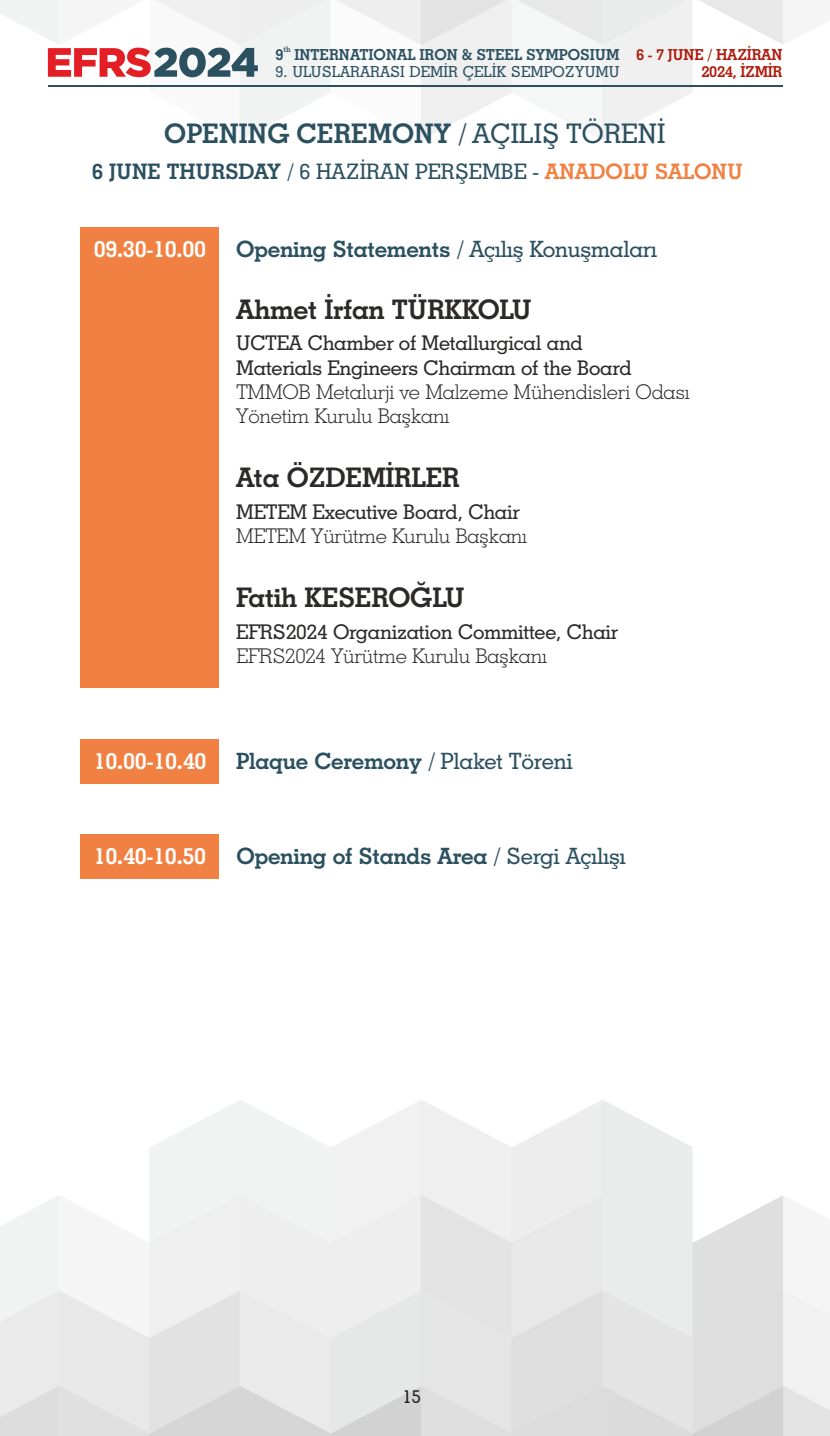
<style>
.page{position:relative;width:830px;height:1436px;background:#fff}
.page>*{position:absolute;margin:0;border:0;box-sizing:border-box;transform-origin:0 0}
.t1{font:700 27px "Geometric Slab 703 BT";letter-spacing:-.015em;color:#2b2a29}
.t2{font:700 27px "Geometric Slab 703 BT";color:#2b5060}
.t3{font:700 22.5px "Geometric Slab 703 BT";letter-spacing:-.015em;color:#2b5060}
.t4{font:500 22.5px "Geometric Slab 703 BT";letter-spacing:-.015em;color:#2b5060}
.t5{font:700 22.5px "Geometric Slab 703 BT";letter-spacing:-.015em;color:#fefefe}
.t6{font:500 21.38px "Geometric Slab 703 BT";color:#2b5060}
.t7{font:500 20.25px/24.3px "Geometric Slab 703 BT";letter-spacing:-.015em;color:#2b2a29}
.t8{font:500 18px "Geometric Slab 703 BT";color:#231f20}
.t9{font:500 15.3px "Geometric Slab 703 BT";color:#2b5060}
.t10{font:700 15.3px "Geometric Slab 703 BT";color:#2b5060}
.t11{font:700 15.3px/17.3px "Geometric Slab 703 BT";letter-spacing:-.02em;color:#af1b0d;text-align:right}
.t12{font:700 7.65px "Geometric Slab 703 BT";color:#2b5060}
.s1{font-weight:500}
.s2{font-weight:700}
.s3{font-weight:700;color:#f08143}
.s4{font-weight:300}
</style>
<div class="page">
<svg style="left:0;top:1099px;width:829px;height:336px"></svg>
<svg style="left:0;top:0;width:784px;height:331px"></svg>
<div style="left:80px;top:227px;width:138px;height:461px;background:#f08143"></div>
<div style="left:80px;top:739px;width:138px;height:44px;background:#f08143"></div>
<div style="left:80px;top:834px;width:138px;height:45px;background:#f08143"></div>
<p class="t11" style="left:635px;top:46px;width:148px">6 - 7 JUNE / HAZİRAN<br>2024, İZMİR</p>
<p class="t2" style="left:164px;top:117px;width:502px">OPENING CEREMONY <span class="s1">/ AÇILIŞ TÖRENİ</span></p>
<p class="t6" style="left:92px;top:158px;width:652px"><span class="s2">6 JUNE THURSDAY</span> / 6 HAZİRAN PERŞEMBE - <span class="s3">ANADOLU SALONU</span></p>
<p class="t12" style="left:283px;top:45px;width:9px">th</p>
<p class="t10" style="left:275px;top:45px;width:345px">9 INTERNATIONAL IRON &amp; STEEL SYMPOSIUM</p>
<p class="t9" style="left:275px;top:62px;width:345px">9. ULUSLARARASI DEMİR ÇELİK SEMPOZYUMU</p>
<p class="t5" style="left:94px;top:235px;width:114px">09.30-10.00</p>
<p class="t4" style="left:236px;top:235px;width:422px"><span class="s2">Opening Statements</span> / Açılış Konuşmaları</p>
<p class="t1" style="left:236px;top:292px;width:297px">Ahmet İrfan TÜRKKOLU</p>
<p class="t7" style="left:236px;top:331px;width:455px">UCTEA Chamber of Metallurgical and<br>Materials Engineers Chairman of the Board <span class="s4">TMMOB Metalurji ve Malzeme Mühendisleri Odası Yönetim Kurulu Başkanı</span></p>
<p class="t1" style="left:236px;top:461px;width:225px">Ata ÖZDEMİRLER</p>
<p class="t7" style="left:236px;top:499px;width:292px">METEM Executive Board, Chair<br><span class="s4">METEM Yürütme Kurulu Başkanı</span></p>
<p class="t1" style="left:236px;top:581px;width:230px">Fatih KESEROĞLU</p>
<p class="t7" style="left:236px;top:619px;width:383px">EFRS2024 Organization Committee, Chair<br><span class="s4">EFRS2024 Yürütme Kurulu Başkanı</span></p>
<p class="t5" style="left:94px;top:747px;width:114px">10.00 -10.40</p>
<p class="t5" style="left:94px;top:842px;width:114px">10.40-10.50</p>
<p class="t3" style="left:236px;top:747px;width:338px">Plaque Ceremony <span class="s1">/ Plaket Töreni</span></p>
<p class="t3" style="left:236px;top:842px;width:391px">Opening of Stands Area <span class="s1">/ Sergi Açılışı</span></p>
<p class="t8" style="left:402px;top:1385px;width:20px">15</p>
</div>
